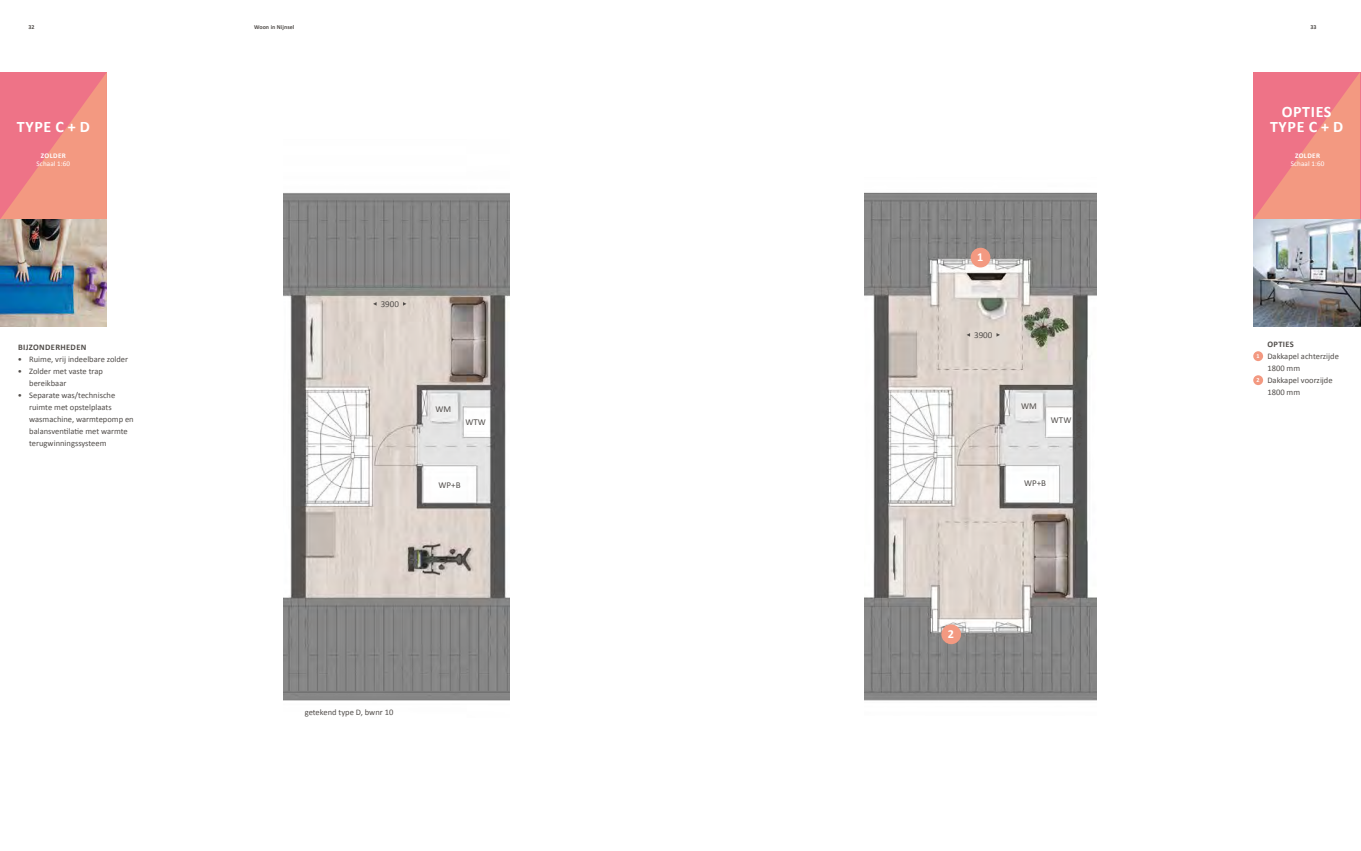
<style>
.page{position:relative;width:1361px;height:851px;background:#fff}
.page>*{position:absolute;margin:0;border:0;box-sizing:border-box;transform-origin:0 0}
.t1{font:700 16px/15px "Calibri";letter-spacing:.04em;color:#fff;text-align:center}
.t2{font:700 12.2px "Calibri";color:#fff}
.t3{font:9px "Calibri";color:#514d4a}
.t4{font:8.5px/12px "Calibri";color:#514d4a}
.t5{font:700 8.5px "Calibri";letter-spacing:.04em;color:#514d4a}
.t6{font:7.1px "Calibri";letter-spacing:.01em;color:#fff}
.t7{font:700 7.1px "Calibri";letter-spacing:.05em;color:#fff}
.t8{font:700 6px "Calibri";letter-spacing:.01em;color:#514d4a}
.s1{font-weight:700;font-size:6.1px;color:#fff}
</style>
<div class="page">
<svg style="left:1253px;top:72px;width:107px;height:147px;background:#f08584"></svg>
<svg style="left:0;top:72px;width:107px;height:147px;background:#f08584"></svg>
<img style="left:864px;top:192px;width:233px;height:509px">
<img style="left:283px;top:193px;width:227px;height:508px">
<img style="left:0;top:219px;width:107px;height:107px">
<img style="left:1253px;top:219px;width:108px;height:107px">
<div style="left:1253px;top:351px;width:10px;height:10px;background:#f39981;border-radius:50%"></div>
<div style="left:1253px;top:375px;width:10px;height:10px;background:#f39981;border-radius:50%"></div>
<svg style="left:1077px;top:443px;width:4px;height:3px"></svg>
<svg style="left:1077px;top:412px;width:4px;height:4px"></svg>
<div style="left:970px;top:248px;width:20px;height:19px;background:#f39981;border-radius:50%"></div>
<div style="left:941px;top:624px;width:20px;height:20px;background:#f39981;border-radius:50%"></div>
<svg style="left:373px;top:302px;width:4px;height:3px"></svg>
<svg style="left:966px;top:333px;width:4px;height:3px"></svg>
<svg style="left:996px;top:333px;width:4px;height:3px"></svg>
<p class="t8" style="left:28px;top:23px;width:8px">32</p>
<p class="t8" style="left:254px;top:23px;width:42px">Woon in Nijnsel</p>
<p class="t8" style="left:1310px;top:23px;width:8px">33</p>
<h1 class="t1" style="left:17px;top:118px;width:75px">TYPE C + D</h1>
<p class="t7" style="left:41px;top:151px;width:26px">ZOLDER</p>
<p class="t6" style="left:37px;top:159px;width:35px">Schaal 1:60</p>
<p class="t5" style="left:18px;top:342px;width:70px">BIJZONDERHEDEN</p>
<p class="t4" style="left:18px;top:352px;width:112px">• Ruime, vrij indeelbare zolder</p>
<p class="t4" style="left:29px;top:364px;width:75px;text-indent:-11px">• Zolder met vaste trap bereikbaar</p>
<p class="t4" style="left:29px;top:388px;width:106px;text-indent:-11px">• Separate was/technische ruimte met opstelplaats wasmachine, warmtepomp en balansventilatie met warmte terugwinningssysteem</p>
<p class="t3" style="left:381px;top:298px;width:20px">3900</p>
<p class="t3" style="left:435px;top:403px;width:17px">WM</p>
<p class="t3" style="left:465px;top:416px;width:22px">WTW</p>
<p class="t3" style="left:438px;top:480px;width:24px">WP+B</p>
<p class="t4" style="left:305px;top:705px;width:90px">getekend type D, bwnr 10</p>
<h2 class="t2" style="left:977px;top:249px;width:8px">1</h2>
<p class="t3" style="left:974px;top:329px;width:20px">3900</p>
<p class="t3" style="left:1021px;top:400px;width:17px">WM</p>
<p class="t3" style="left:1051px;top:414px;width:22px">WTW</p>
<p class="t3" style="left:1024px;top:477px;width:24px">WP+B</p>
<h2 class="t2" style="left:948px;top:626px;width:8px">2</h2>
<h1 class="t1" style="left:1270px;top:103px;width:75px">OPTIES<br>TYPE C + D</h1>
<p class="t7" style="left:1295px;top:151px;width:26px">ZOLDER</p>
<p class="t6" style="left:1290px;top:159px;width:35px">Schaal 1:60</p>
<p class="t5" style="left:1267px;top:339px;width:28px">OPTIES</p>
<p class="t4" style="left:1256px;top:350px;width:84px"><span class="s1">1</span> Dakkapel achterzijde</p>
<p class="t4" style="left:1267px;top:362px;width:34px">1800 mm</p>
<p class="t4" style="left:1256px;top:374px;width:78px"><span class="s1">2</span> Dakkapel voorzijde</p>
<p class="t4" style="left:1267px;top:386px;width:34px">1800 mm</p>
</div>
